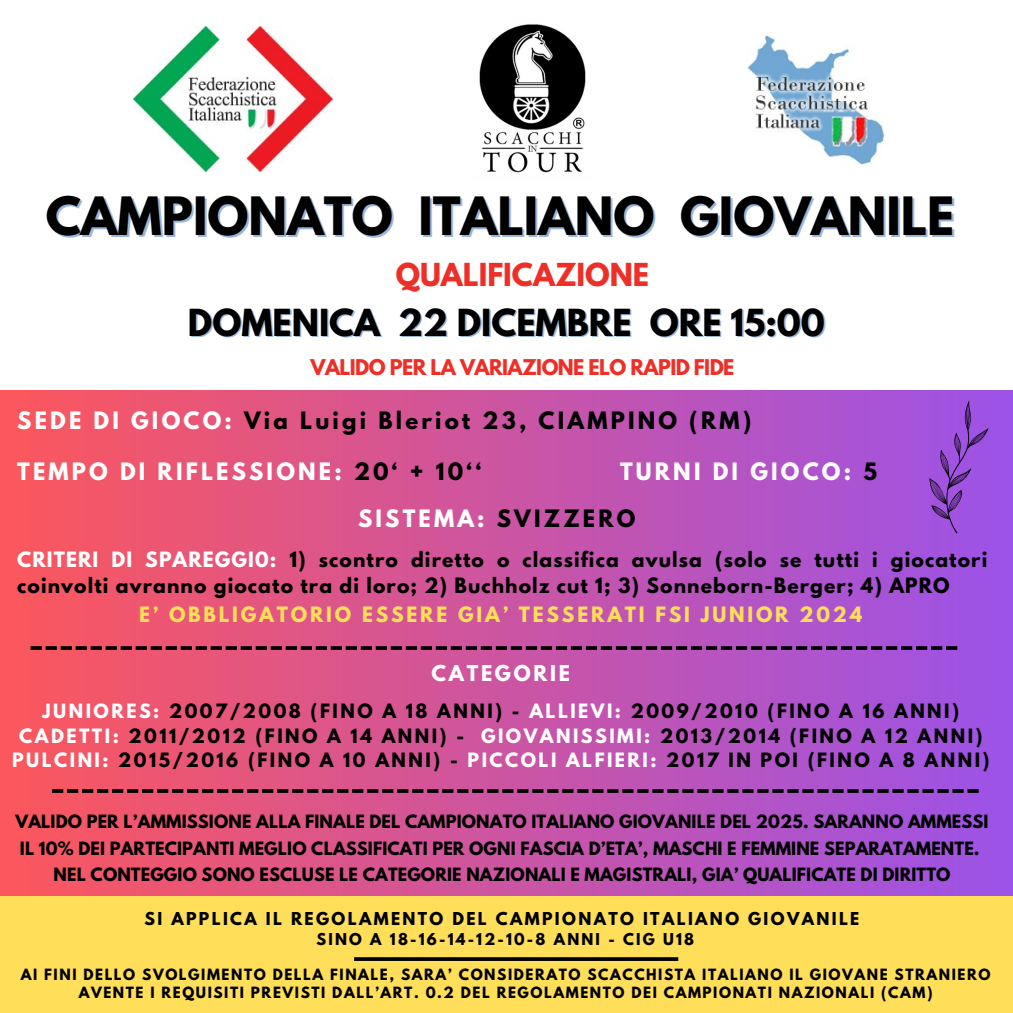
<style>
.page{position:relative;width:1013px;height:1013px;background:#fff}
.page>*{position:absolute;margin:0;border:0;box-sizing:border-box;transform-origin:0 0}
.t1{font:700 46.75px "League Spartan";color:#000}
.t2{font:700 33px "League Spartan";color:#000}
.t3{font:700 28px "League Spartan";color:#ed2f27}
.t4{font:700 21.25px "League Spartan";letter-spacing:.15em;color:#fff}
.t5{font:700 21.25px "League Spartan";letter-spacing:.15em;color:#000}
.t6{font:700 19.38px "League Spartan";letter-spacing:.14em;color:#fff}
.t7{font:700 19.25px "League Spartan";letter-spacing:-.03em;color:#ed2f27}
.t8{font:700 18.75px/25.9px "League Spartan";letter-spacing:.06em;color:#000}
.t9{font:700 18.75px "League Spartan";letter-spacing:.15em;color:#ffde59}
.t10{font:700 17.5px/24.5px "League Spartan";letter-spacing:.14em;color:#000;text-align:center}
.t11{font:700 16.25px/26.5px "League Spartan";letter-spacing:.01em;color:#000}
.t12{font:700 15.75px "League Spartan";letter-spacing:.15em;color:#000}
.t13{font:700 14.5px "League Spartan";letter-spacing:.15em;color:#000}
.t14{font:700 13.75px/18.8px "League Spartan";letter-spacing:.115em;color:#000;text-align:center}
.s1{color:#fff}
.s2{color:#000}
</style>
<div class="page">
<div style="left:0;top:390px;width:1012px;height:622px;background:linear-gradient(to right,#fc575b,#9b53e9)"></div>
<div style="left:0;top:896px;width:1012px;height:116px;background:#ffde59"></div>
<img style="left:747px;top:35px;width:138px;height:132px">
<img style="left:479px;top:24px;width:107px;height:149px">
<hr style="left:354px;top:957px;width:324px;height:3px;background:#000">
<svg style="left:929px;top:401px;width:59px;height:132px;background:#924bcd"></svg>
<svg style="left:31px;top:646px;width:926px;height:4px;background:#3b182e"></svg>
<svg style="left:52px;top:789px;width:926px;height:4px;background:#3b182f"></svg>
<img style="left:134px;top:27px;width:199px;height:144px">
<p class="t1" style="left:46px;top:192px;width:348px">CAMPIONATO</p>
<p class="t1" style="left:418px;top:192px;width:238px">ITALIANO</p>
<p class="t1" style="left:680px;top:192px;width:276px">GIOVANILE</p>
<h3 class="t3" style="left:396px;top:260px;width:255px">QUALIFICAZIONE</h3>
<h2 class="t2" style="left:188px;top:306px;width:638px">DOMENICA 22 DICEMBRE ORE 15:00</h2>
<p class="t7" style="left:310px;top:357px;width:425px">VALIDO PER LA VARIAZIONE ELO RAPID FIDE</p>
<h4 class="t5" style="left:17px;top:409px;width:735px"><span class="s1">SEDE DI GIOCO:</span> Via Luigi Bleriot 23, CIAMPINO (RM)</h4>
<p class="t4" style="left:17px;top:461px;width:466px">TEMPO DI RIFLESSIONE: <span class="s2">20‘ + 10‘‘</span></p>
<p class="t4" style="left:620px;top:461px;width:258px">TURNI DI GIOCO: <span class="s2">5</span></p>
<h6 class="t4" style="left:358px;top:508px;width:279px">SISTEMA: <span class="s2">SVIZZERO</span></h6>
<h4 class="t8" style="left:17px;top:549px;width:971px"><span class="s1">CRITERI DI SPAREGGI0:</span> 1) scontro diretto o classifica avulsa (solo se tutti i giocatori coinvolti avranno giocato tra di loro; 2) Buchholz cut 1; 3) Sonneborn-Berger; 4) APRO</h4>
<p class="t9" style="left:139px;top:605px;width:724px">E’ OBBLIGATORIO ESSERE GIA’ TESSERATI FSI JUNIOR 2024</p>
<h1 class="t6" style="left:431px;top:664px;width:140px">CATEGORIE</h1>
<h3 class="t10" style="left:12px;top:701px;width:978px"><span class="s1">JUNIORES:</span> 2007/2008 (FINO A 18 ANNI) - <span class="s1">ALLIEVI:</span> 2009/2010 (FINO A 16 ANNI)<br><span class="s1">CADETTI:</span> 2011/2012 (FINO A 14 ANNI) - <span class="s1">GIOVANISSIMI:</span> 2013/2014 (FINO A 12 ANNI)<br><span class="s1">PULCINI:</span> 2015/2016 (FINO A 10 ANNI) - <span class="s1">PICCOLI ALFIERI:</span> 2017 IN POI (FINO A 8 ANNI)</h3>
<h2 class="t11" style="left:16px;top:810px;width:974px">VALIDO PER L’AMMISSIONE ALLA FINALE DEL CAMPIONATO ITALIANO GIOVANILE DEL 2025. SARANNO AMMESSI<br>IL 10% DEI PARTECIPANTI MEGLIO CLASSIFICATI PER OGNI FASCIA D’ETA’, MASCHI E FEMMINE SEPARATAMENTE.</h2>
<h4 class="t11" style="left:54px;top:863px;width:898px">NEL CONTEGGIO SONO ESCLUSE LE CATEGORIE NAZIONALI E MAGISTRALI, GIA’ QUALIFICATE DI DIRITTO</h4>
<p class="t12" style="left:144px;top:911px;width:716px">SI APPLICA IL REGOLAMENTO DEL CAMPIONATO ITALIANO GIOVANILE</p>
<p class="t13" style="left:316px;top:931px;width:379px">SINO A 18-16-14-12-10-8 ANNI - CIG U18</p>
<p class="t14" style="left:21px;top:966px;width:971px">AI FINI DELLO SVOLGIMENTO DELLA FINALE, SARA’ CONSIDERATO SCACCHISTA ITALIANO IL GIOVANE STRANIERO<br>AVENTE I REQUISITI PREVISTI DALL’ART. 0.2 DEL REGOLAMENTO DEI CAMPIONATI NAZIONALI (CAM)</p>
</div>
